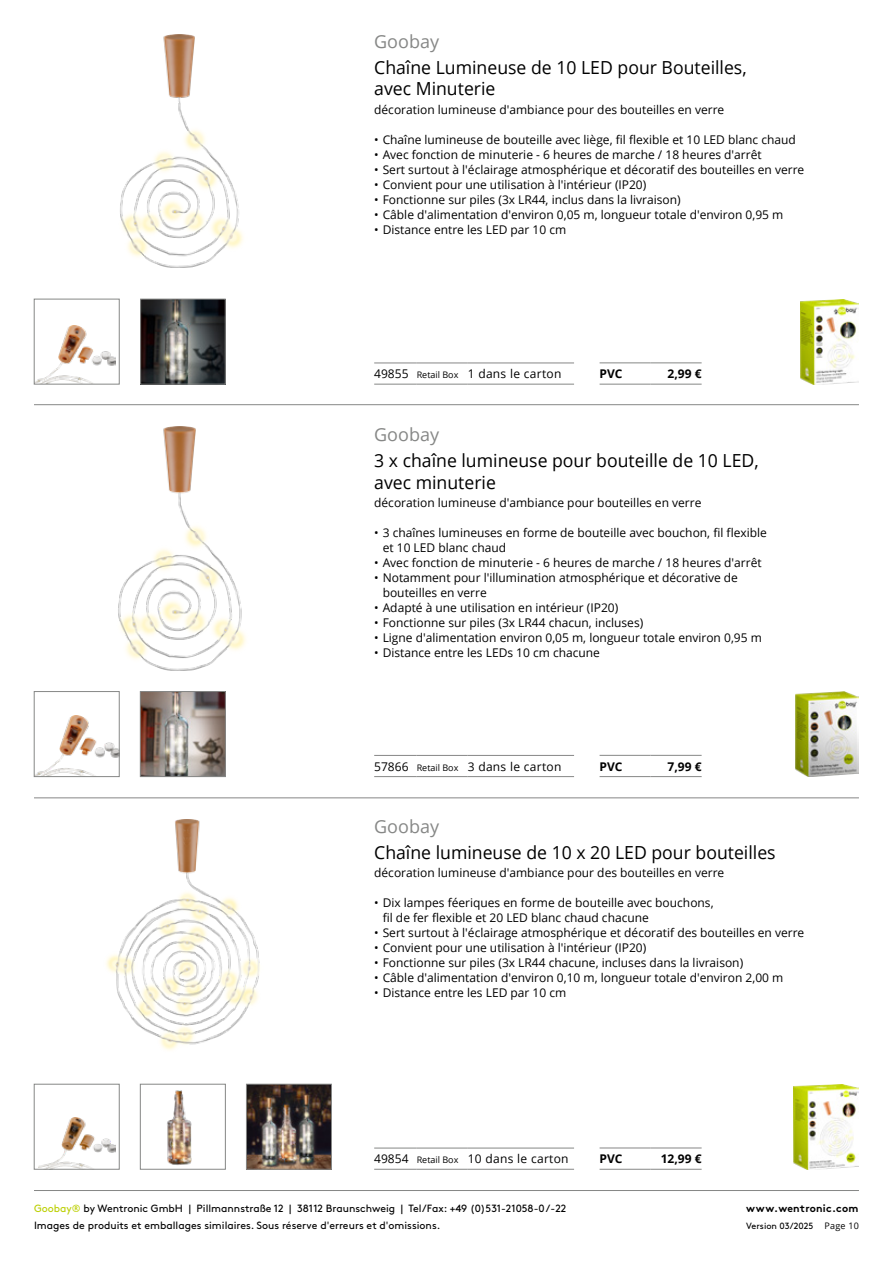
<style>
.page{position:relative;width:893px;height:1263px;background:#fff}
.page>*{position:absolute;margin:0;border:0;box-sizing:border-box;transform-origin:0 0}
.t1{font:18px/21.6px "Open Sans";color:#000}
.t2{font:18px "Open Sans";color:#868786}
.t3{font:12px/15px "Open Sans";color:#000}
.t4{font:12px "Open Sans";letter-spacing:.025em;color:#000}
.t5{font:700 12px "Open Sans";color:#000}
.t6{font:10.5px/16.8px "Brown";color:#000}
.t7{font:700 10.5px "Brown";letter-spacing:.025em;color:#000}
.t8{font:9px "Brown";color:#000}
.s1{font-size:9px}
.s2{color:#bbcf00}
.s3{font-family:"Open Sans"}
</style>
<div class="page">
<hr style="left:34px;top:1190px;width:825px;height:1px;background:#868786">
<hr style="left:34px;top:404px;width:825px;height:1px;background:#868786">
<hr style="left:34px;top:798px;width:825px;height:1px;background:#868786">
<img style="left:800px;top:299px;width:58px;height:85px">
<img style="left:36px;top:326px;width:79px;height:56px">
<div style="left:34px;top:299px;width:85px;height:85px;border:1px solid #868786"></div>
<img style="left:142px;top:301px;width:81px;height:81px">
<div style="left:140px;top:299px;width:85px;height:85px;border:1px solid #868786"></div>
<img style="left:120px;top:34px;width:123px;height:234px">
<img style="left:795px;top:692px;width:63px;height:85px">
<img style="left:36px;top:715px;width:81px;height:60px">
<div style="left:34px;top:691px;width:85px;height:86px;border:1px solid #868786"></div>
<img style="left:142px;top:693px;width:82px;height:82px">
<div style="left:140px;top:691px;width:86px;height:86px;border:1px solid #868786"></div>
<img style="left:118px;top:426px;width:128px;height:244px">
<img style="left:793px;top:1084px;width:66px;height:85px">
<img style="left:106px;top:819px;width:154px;height:231px">
<img style="left:248px;top:1086px;width:82px;height:81px">
<div style="left:246px;top:1084px;width:86px;height:85px;border:1px solid #868786"></div>
<img style="left:38px;top:1117px;width:77px;height:50px">
<div style="left:34px;top:1084px;width:85px;height:85px;border:1px solid #868786"></div>
<img style="left:167px;top:1090px;width:25px;height:75px">
<div style="left:140px;top:1084px;width:86px;height:85px;border:1px solid #868786"></div>
<hr style="left:600px;top:363px;width:51px;height:1px;background:#868786">
<hr style="left:651px;top:363px;width:51px;height:1px;background:#868786">
<hr style="left:600px;top:384px;width:51px;height:1px;background:#868786">
<hr style="left:651px;top:384px;width:51px;height:1px;background:#868786">
<hr style="left:600px;top:1148px;width:51px;height:1px;background:#868786">
<hr style="left:651px;top:1148px;width:51px;height:1px;background:#868786">
<hr style="left:600px;top:1169px;width:51px;height:1px;background:#868786">
<hr style="left:651px;top:1169px;width:51px;height:1px;background:#868786">
<hr style="left:600px;top:755px;width:51px;height:1px;background:#868786">
<hr style="left:651px;top:755px;width:51px;height:1px;background:#868786">
<hr style="left:600px;top:776px;width:51px;height:1px;background:#868786">
<hr style="left:651px;top:776px;width:51px;height:1px;background:#868786">
<hr style="left:374px;top:363px;width:43px;height:1px;background:#868786">
<hr style="left:374px;top:384px;width:43px;height:1px;background:#868786">
<hr style="left:417px;top:363px;width:51px;height:1px;background:#868786">
<hr style="left:468px;top:363px;width:106px;height:1px;background:#868786">
<hr style="left:417px;top:384px;width:51px;height:1px;background:#868786">
<hr style="left:468px;top:384px;width:106px;height:1px;background:#868786">
<hr style="left:374px;top:755px;width:43px;height:1px;background:#868786">
<hr style="left:374px;top:776px;width:43px;height:1px;background:#868786">
<hr style="left:417px;top:755px;width:51px;height:1px;background:#868786">
<hr style="left:468px;top:755px;width:106px;height:1px;background:#868786">
<hr style="left:417px;top:776px;width:51px;height:1px;background:#868786">
<hr style="left:468px;top:776px;width:106px;height:1px;background:#868786">
<hr style="left:374px;top:1148px;width:43px;height:1px;background:#868786">
<hr style="left:374px;top:1169px;width:43px;height:1px;background:#868786">
<hr style="left:417px;top:1148px;width:51px;height:1px;background:#868786">
<hr style="left:468px;top:1148px;width:106px;height:1px;background:#868786">
<hr style="left:417px;top:1169px;width:51px;height:1px;background:#868786">
<hr style="left:468px;top:1169px;width:106px;height:1px;background:#868786">
<h1 class="t2" style="left:374px;top:29px;width:66px">Goobay</h1>
<h1 class="t1" style="left:374px;top:56px;width:374px">Chaîne Lumineuse de 10 LED pour Bouteilles, avec Minuterie</h1>
<p class="t3" style="left:374px;top:102px;width:352px">décoration lumineuse d'ambiance pour des bouteilles en verre</p>
<p class="t3" style="left:374px;top:132px;width:423px">• Chaîne lumineuse de bouteille avec liège, fil flexible et 10 LED blanc chaud</p>
<p class="t3" style="left:374px;top:147px;width:389px">• Avec fonction de minuterie - 6 heures de marche / 18 heures d'arrêt</p>
<p class="t3" style="left:374px;top:162px;width:432px">• Sert surtout à l'éclairage atmosphérique et décoratif des bouteilles en verre</p>
<p class="t3" style="left:374px;top:177px;width:274px">• Convient pour une utilisation à l'intérieur (IP20)</p>
<p class="t3" style="left:374px;top:192px;width:308px">• Fonctionne sur piles (3x LR44, inclus dans la livraison)</p>
<p class="t3" style="left:374px;top:207px;width:411px">• Câble d'alimentation d'environ 0,05 m, longueur totale d'environ 0,95 m</p>
<p class="t3" style="left:374px;top:222px;width:194px">• Distance entre les LED par 10 cm</p>
<p class="t4" style="left:374px;top:366px;width:189px">49855 <span class="s1">Retail Box</span> 1 dans le carton</p>
<p class="t5" style="left:600px;top:365px;width:24px">PVC</p>
<p class="t5" style="left:668px;top:365px;width:36px">2,99 €</p>
<h1 class="t2" style="left:374px;top:422px;width:66px">Goobay</h1>
<h1 class="t1" style="left:374px;top:449px;width:386px">3 x chaîne lumineuse pour bouteille de 10 LED, avec minuterie</h1>
<p class="t3" style="left:374px;top:495px;width:329px">décoration lumineuse d'ambiance pour bouteilles en verre</p>
<p class="t3" style="left:383px;top:525px;width:386px;text-indent:-9px">• 3 chaînes lumineuses en forme de bouteille avec bouchon, fil flexible et 10 LED blanc chaud</p>
<p class="t3" style="left:374px;top:555px;width:389px">• Avec fonction de minuterie - 6 heures de marche / 18 heures d'arrêt</p>
<p class="t3" style="left:383px;top:570px;width:357px;text-indent:-9px">• Notamment pour l'illumination atmosphérique et décorative de bouteilles en verre</p>
<p class="t3" style="left:374px;top:600px;width:246px">• Adapté à une utilisation en intérieur (IP20)</p>
<p class="t3" style="left:374px;top:615px;width:271px">• Fonctionne sur piles (3x LR44 chacun, incluses)</p>
<p class="t3" style="left:374px;top:630px;width:389px">• Ligne d'alimentation environ 0,05 m, longueur totale environ 0,95 m</p>
<p class="t3" style="left:374px;top:645px;width:227px">• Distance entre les LEDs 10 cm chacune</p>
<p class="t4" style="left:374px;top:758px;width:189px">57866 <span class="s1">Retail Box</span> 3 dans le carton</p>
<p class="t5" style="left:600px;top:758px;width:24px">PVC</p>
<p class="t5" style="left:668px;top:758px;width:36px">7,99 €</p>
<h1 class="t2" style="left:374px;top:814px;width:66px">Goobay</h1>
<h1 class="t1" style="left:374px;top:841px;width:403px">Chaîne lumineuse de 10 x 20 LED pour bouteilles</h1>
<p class="t3" style="left:374px;top:865px;width:352px">décoration lumineuse d'ambiance pour des bouteilles en verre</p>
<p class="t3" style="left:383px;top:895px;width:332px;text-indent:-9px">• Dix lampes féeriques en forme de bouteille avec bouchons, fil de fer flexible et 20 LED blanc chaud chacune</p>
<p class="t3" style="left:374px;top:925px;width:432px">• Sert surtout à l'éclairage atmosphérique et décoratif des bouteilles en verre</p>
<p class="t3" style="left:374px;top:940px;width:274px">• Convient pour une utilisation à l'intérieur (IP20)</p>
<p class="t3" style="left:374px;top:955px;width:370px">• Fonctionne sur piles (3x LR44 chacune, incluses dans la livraison)</p>
<p class="t3" style="left:374px;top:970px;width:411px">• Câble d'alimentation d'environ 0,10 m, longueur totale d'environ 2,00 m</p>
<p class="t3" style="left:374px;top:985px;width:194px">• Distance entre les LED par 10 cm</p>
<p class="t4" style="left:374px;top:1151px;width:196px">49854 <span class="s1">Retail Box</span> 10 dans le carton</p>
<p class="t6" style="left:34px;top:1199px;width:534px"><span class="s2">Goobay®</span> by Wentronic GmbH | Pillmannstraße 12 | 38112 Braunschweig | Tel/Fax: +49 (0)531-21058-0 /-22<br>Images de produits et emballages similaires. Sous réserve d'erreurs et d'omissions.</p>
<p class="t5" style="left:600px;top:1150px;width:24px">PVC</p>
<p class="t5" style="left:661px;top:1150px;width:42px">12,99 €</p>
<p class="t7" style="left:746px;top:1199px;width:114px">www.wentronic.com</p>
<p class="t8" style="left:746px;top:1219px;width:114px">Version 03/2025 <span class="s3">Page 10</span></p>
</div>
